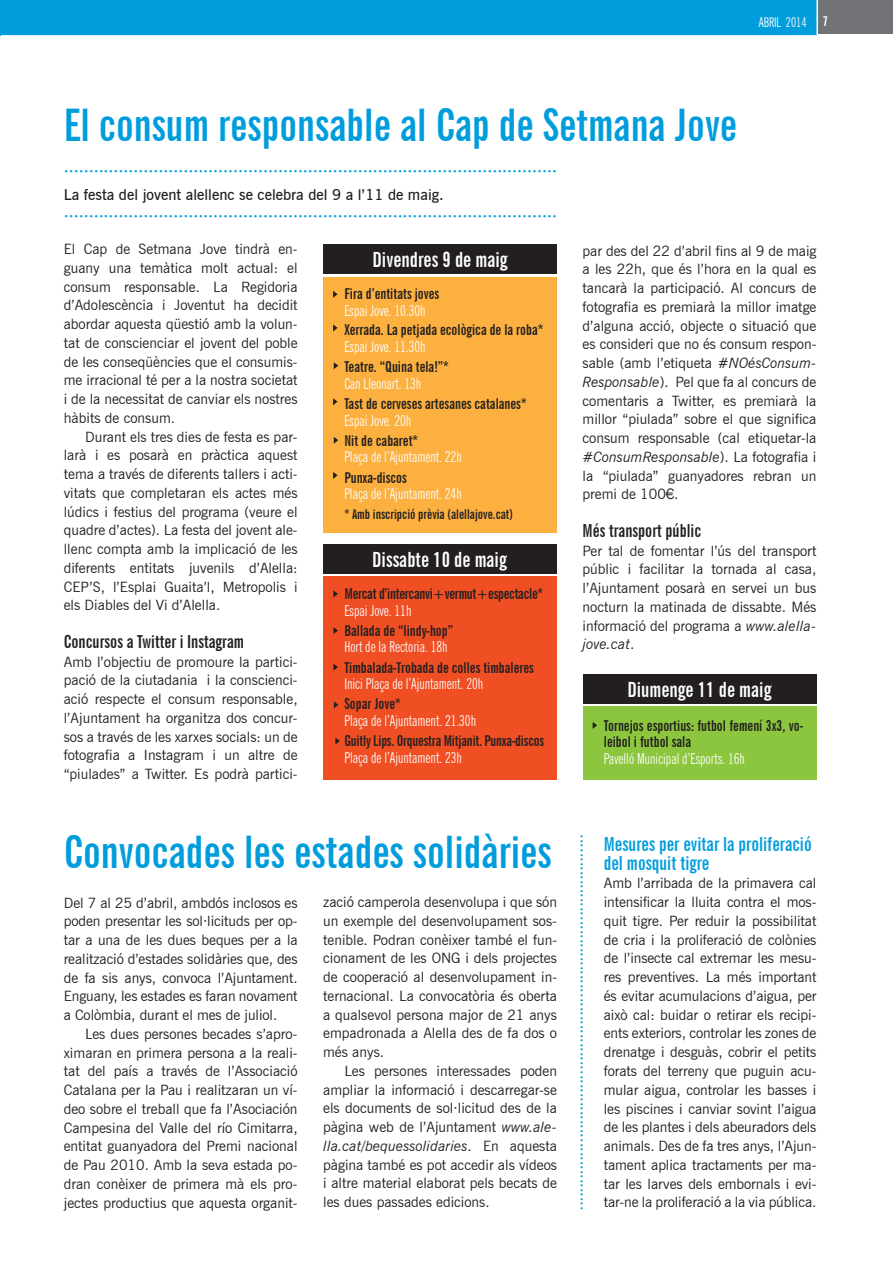
<style>
.page{position:relative;width:893px;height:1263px;background:#fff}
.page>*{position:absolute;margin:0;border:0;box-sizing:border-box;transform-origin:0 0}
.t1{font:700 extra-condensed 45px "News Gothic BT";color:#009ddc}
.t2{font:700 extra-condensed 21px "News Gothic BT";color:#fff}
.t3{font:700 extra-condensed 19.5px/18.8px "News Gothic BT";color:#009ddc}
.t4{font:700 extra-condensed 18px "News Gothic BT";color:#231f20}
.t5{font:600 16.5px "News Gothic BT";color:#009ddc}
.t6{font:700 extra-condensed 15px/16.5px "News Gothic BT";color:#231f20}
.t7{font:extra-condensed 15px "News Gothic BT";color:#fff}
.t8{font:600 15px "News Gothic BT";color:#009ddc}
.t9{font:600 15px "News Gothic BT";color:#231f20}
.t10{font:700 extra-condensed 15px "News Gothic BT";letter-spacing:-.02em;color:#231f20}
.t11{font:14.25px/18.8px "News Gothic BT";color:#231f20;text-align:justify}
.t12{font:700 extra-condensed 13.5px "News Gothic BT";color:#231f20}
.t13{font:extra-condensed 13.5px "News Gothic BT";color:#fff}
.s1{font-weight:700}
.s2{font-style:italic}
.s3{font-family:"News Gothic"}
</style>
<div class="page">
<div style="left:818px;top:0;width:75px;height:34px;background:#717275"></div>
<div style="left:0;top:0;width:816px;height:35px;background:#009ddc"></div>
<div style="left:583px;top:674px;width:233px;height:30px;background:#231f20"></div>
<div style="left:583px;top:707px;width:233px;height:73px;background:#8bc63e"></div>
<svg style="left:593px;top:722px;width:4px;height:7px"></svg>
<div style="left:323px;top:244px;width:234px;height:30px;background:#231f20"></div>
<div style="left:323px;top:277px;width:234px;height:255px;background:#fbb03f"></div>
<svg style="left:333px;top:291px;width:5px;height:7px"></svg>
<svg style="left:333px;top:324px;width:5px;height:7px"></svg>
<svg style="left:333px;top:398px;width:5px;height:7px"></svg>
<svg style="left:333px;top:472px;width:5px;height:7px"></svg>
<svg style="left:334px;top:437px;width:4px;height:7px"></svg>
<div style="left:323px;top:544px;width:234px;height:30px;background:#231f20"></div>
<div style="left:323px;top:576px;width:234px;height:204px;background:#f04e23"></div>
<svg style="left:333px;top:590px;width:5px;height:7px"></svg>
<svg style="left:333px;top:627px;width:5px;height:7px"></svg>
<svg style="left:333px;top:664px;width:5px;height:7px"></svg>
<svg style="left:334px;top:701px;width:4px;height:7px"></svg>
<svg style="left:335px;top:738px;width:5px;height:7px"></svg>
<svg style="left:334px;top:362px;width:4px;height:7px"></svg>
<p class="t13" style="left:759px;top:14px;width:71px">ABRIL 2014 <span class="s1">7</span></p>
<h1 class="t1" style="left:64px;top:97px;width:675px">El consum responsable al Cap de Setmana Jove</h1>
<p class="t5" style="left:64px;top:161px;width:495px">···································································································</p>
<p class="t9" style="left:64px;top:185px;width:381px">La festa del jovent alellenc se celebra del 9 a l’11 de maig.</p>
<p class="t5" style="left:64px;top:206px;width:495px">···································································································</p>
<p class="t11" style="left:64px;top:240px;width:235px">El Cap de Setmana Jove tindrà en&shy;guany una temàtica molt actual: el consum responsable. La Regidoria d’Adolescència i Joventut ha decidit abordar aquesta qüestió amb la volun&shy;tat de conscienciar el jovent del poble de les conseqüències que el consumis&shy;me irracional té per a la nostra societat i de la necessitat de canviar els nostres hàbits de consum.</p>
<p class="t11" style="left:64px;top:427px;width:235px;text-indent:21px">Durant els tres dies de festa es par&shy;larà i es posarà en pràctica aquest tema a través de diferents tallers i acti&shy;vitats que completaran els actes més lúdics i festius del programa (veure el quadre d’actes). La festa del jovent ale&shy;llenc compta amb la implicació de les diferents entitats juvenils d’Alella:<br>CEP’S, l’Esplai Guaita’l, Metropolis i els Diables del Vi d’Alella.</p>
<p class="t4" style="left:64px;top:631px;width:182px">Concursos a Twitter i Instagram</p>
<p class="t11" style="left:64px;top:652px;width:235px">Amb l’objectiu de promoure la partici&shy;pació de la ciutadania i la conscienci&shy;ació respecte el consum responsable, l’Ajuntament ha organitza dos concur&shy;sos a través de les xarxes socials: un de fotografia a Instagram i un altre de “piulades” a Twitter. Es podrà partici-</p>
<p class="t11" style="left:583px;top:241px;width:235px">par des del 22 d’abril fins al 9 de maig a les 22h, que és l’hora en la qual es tancarà la participació. Al concurs de fotografia es premiarà la millor imatge d’alguna acció, objecte o situació que es consideri que no és consum respon&shy;sable (amb l’etiqueta <span class="s2">#NOésConsum-Responsable</span>). Pel que fa al concurs de comentaris a Twitter, es premiarà la millor “piulada” sobre el que significa consum responsable (cal etiquetar-la <span class="s2">#ConsumResponsable</span>). La fotografia i la “piulada” guanyadores rebran un premi de 100<span class="s3">€.</span></p>
<p class="t4" style="left:583px;top:519px;width:120px">Més transport públic</p>
<p class="t11" style="left:583px;top:541px;width:235px">Per tal de fomentar l’ús del transport públic i facilitar la tornada al casa, l’Ajuntament posarà en servei un bus nocturn la matinada de dissabte. Més informació del programa a <span class="s2">www.alella&shy;jove.cat</span>.</p>
<h2 class="t2" style="left:372px;top:247px;width:137px">Divendres 9 de maig</h2>
<p class="t6" style="left:344px;top:286px;width:97px">Fira d’entitats joves</p>
<p class="t7" style="left:344px;top:302px;width:83px">Espai Jove. 10.30h</p>
<p class="t6" style="left:344px;top:322px;width:201px">Xerrada. La petjada ecològica de la roba*</p>
<p class="t7" style="left:344px;top:338px;width:83px">Espai Jove. 11.30h</p>
<p class="t6" style="left:344px;top:359px;width:106px">Teatre. “Quina tela!”*</p>
<p class="t7" style="left:344px;top:374px;width:78px">Can Lleonart. 13h</p>
<p class="t6" style="left:344px;top:395px;width:184px">Tast de cerveses artesanes catalanes*</p>
<p class="t7" style="left:344px;top:411px;width:68px">Espai Jove. 20h</p>
<p class="t6" style="left:344px;top:432px;width:75px">Nit de cabaret*</p>
<p class="t7" style="left:344px;top:448px;width:119px">Plaça de l’Ajuntament. 22h</p>
<p class="t6" style="left:344px;top:469px;width:64px">Punxa-discos</p>
<p class="t7" style="left:344px;top:485px;width:119px">Plaça de l’Ajuntament. 24h</p>
<p class="t12" style="left:344px;top:506px;width:170px">* Amb inscripció prèvia (alellajove.cat)</p>
<h2 class="t2" style="left:372px;top:546px;width:136px">Dissabte 10 de maig</h2>
<p class="t10" style="left:344px;top:585px;width:200px">Mercat d’intercanvi+vermut+espectacle*</p>
<p class="t7" style="left:344px;top:601px;width:68px">Espai Jove. 11h</p>
<p class="t6" style="left:344px;top:622px;width:110px">Ballada de “lindy-hop”</p>
<p class="t7" style="left:344px;top:638px;width:105px">Hort de la Rectoria. 18h</p>
<p class="t6" style="left:344px;top:659px;width:191px">Timbalada-Trobada de colles timbaleres</p>
<p class="t7" style="left:344px;top:675px;width:140px">Inici Plaça de l’Ajuntament. 20h</p>
<p class="t6" style="left:344px;top:696px;width:58px">Sopar Jove*</p>
<p class="t7" style="left:344px;top:711px;width:133px">Plaça de l’Ajuntament. 21.30h</p>
<p class="t6" style="left:344px;top:732px;width:201px">Guitly Lips. Orquestra Mitjanit. Punxa-discos</p>
<p class="t7" style="left:344px;top:748px;width:119px">Plaça de l’Ajuntament. 23h</p>
<h2 class="t2" style="left:627px;top:677px;width:145px">Diumenge 11 de maig</h2>
<p class="t6" style="left:604px;top:717px;width:201px">Tornejos esportius: futbol femení 3x3, vo&shy;leibol i futbol sala</p>
<p class="t7" style="left:604px;top:749px;width:143px">Pavelló Municipal d’Esports. 16h</p>
<h1 class="t1" style="left:64px;top:825px;width:490px">Convocades les estades solidàries</h1>
<p class="t11" style="left:64px;top:893px;width:235px">Del 7 al 25 d’abril, ambdós inclosos es poden presentar les sol·licituds per op&shy;tar a una de les dues beques per a la realització d’estades solidàries que, des de fa sis anys, convoca l’Ajuntament.<br>Enguany, les estades es faran novament a Colòmbia, durant el mes de juliol.</p>
<p class="t11" style="left:64px;top:1024px;width:235px;text-indent:21px">Les dues persones becades s’apro&shy;ximaran en primera persona a la reali&shy;tat del país a través de l’Associació Catalana per la Pau i realitzaran un ví&shy;deo sobre el treball que fa l’Asociación Campesina del Valle del río Cimitarra, entitat guanyadora del Premi nacional de Pau 2010. Amb la seva estada po&shy;dran conèixer de primera mà els pro&shy;jectes productius que aquesta organit-</p>
<p class="t11" style="left:323px;top:892px;width:235px">zació camperola desenvolupa i que són un exemple del desenvolupament sos&shy;tenible. Podran conèixer també el fun&shy;cionament de les ONG i dels projectes de cooperació al desenvolupament in&shy;ternacional. La convocatòria és oberta a qualsevol persona major de 21 anys empadronada a Alella des de fa dos o més anys.</p>
<p class="t11" style="left:323px;top:1061px;width:235px;text-indent:21px">Les persones interessades poden ampliar la informació i descarregar-se els documents de sol·licitud des de la pàgina web de l’Ajuntament <span class="s2">www.ale&shy;lla.cat/bequessolidaries</span>. En aquesta pàgina també es pot accedir als vídeos i altre material elaborat pels becats de les dues passades edicions.</p>
<p class="t8" style="left:591px;top:834px;width:377px;rotate:90deg">···················································································</p>
<h3 class="t3" style="left:604px;top:834px;width:209px">Mesures per evitar la proliferació del mosquit tigre</h3>
<p class="t11" style="left:604px;top:874px;width:214px">Amb l’arribada de la primavera cal intensificar la lluita contra el mos&shy;quit tigre. Per reduir la possibilitat de cria i la proliferació de colònies de l’insecte cal extremar les mesu&shy;res preventives. La més important és evitar acumulacions d’aigua, per això cal: buidar o retirar els recipi&shy;ents exteriors, controlar les zones de drenatge i desguàs, cobrir el petits forats del terreny que puguin acu&shy;mular aigua, controlar les basses i les piscines i canviar sovint l’aigua de les plantes i dels abeuradors dels animals. Des de fa tres anys, l’Ajun&shy;tament aplica tractaments per ma&shy;tar les larves dels embornals i evi&shy;tar-ne la proliferació a la via pública.</p>
</div>
